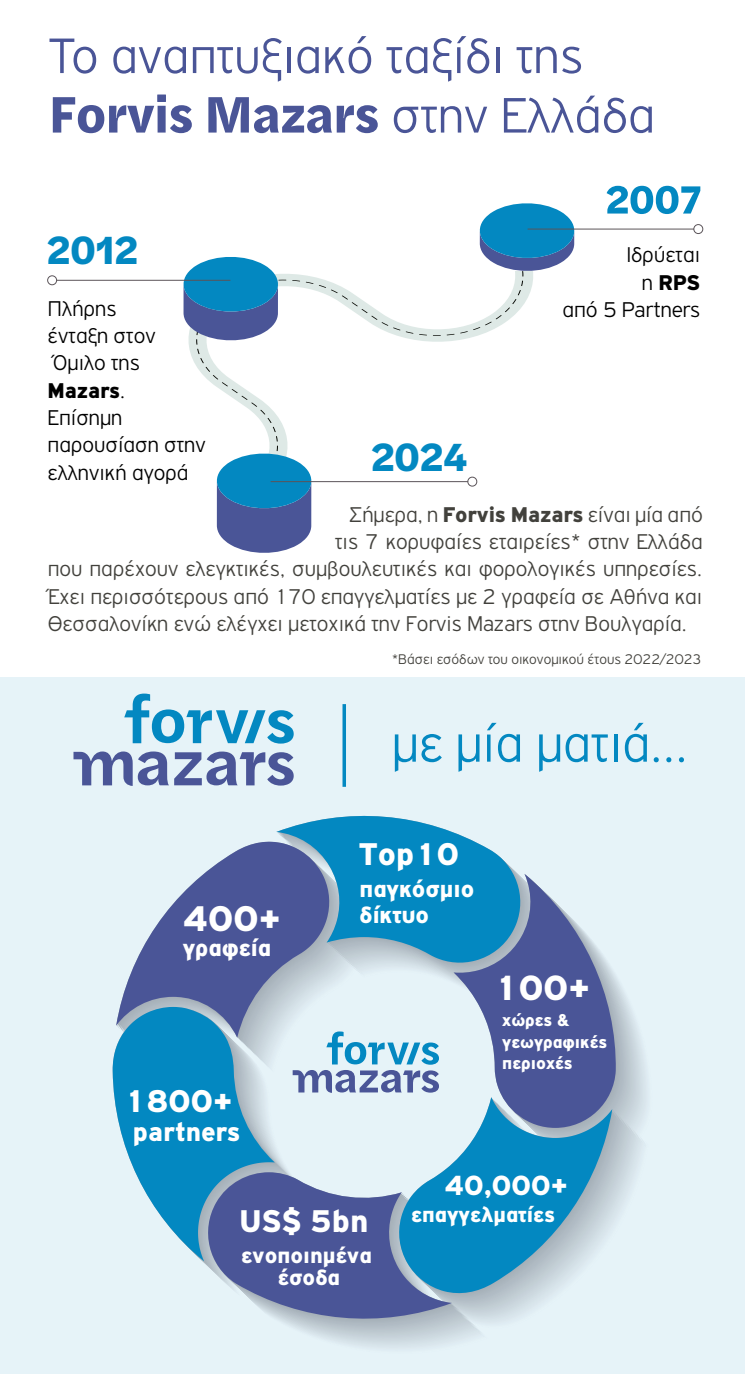
<style>
.page{position:relative;width:745px;height:1374px;background:#fff}
.page>*{position:absolute;margin:0;border:0;box-sizing:border-box;transform-origin:0 0}
.t1{font:300 55.65px "PF Highway Gothic";color:#0388c1}
.t2{font:700 53.38px "Halyard Text";color:#4a5597;scale:.95 1}
.t3{font:300 53.02px "PF Highway Gothic";color:#4a5597}
.t4{font:700 40.95px "Halyard Text";color:#0388c1;scale:.95 1}
.t5{font:900 37.98px "PF Highway Gothic";color:#fff}
.t6{font:900 37.36px "PF Highway Gothic";color:#fff}
.t7{font:900 33.51px "PF Highway Gothic";color:#fff}
.t8{font:900 29.57px "PF Highway Gothic";color:#fff}
.t9{font:900 28px "PF Highway Gothic";color:#fff}
.t10{font:900 24.94px "PF Highway Gothic";color:#fff}
.t11{font:900 24.85px/25.4px "PF Highway Gothic";color:#fff}
.t12{font:900 23.28px/22.3px "PF Highway Gothic";color:#fff;text-align:center}
.t13{font:900 22.84px "PF Highway Gothic";color:#fff}
.t14{font:300 22.75px "PF Highway Gothic";color:#42413c}
.t15{font:300 22.75px/27.3px "PF Highway Gothic";color:#000;text-align:right}
.t16{font:900 18.2px/21.8px "PF Highway Gothic";color:#fff}
.t17{font:300 14.88px "PF Highway Gothic";color:#42413c}
.s1{font-family:"PF Highway Gothic";font-weight:300;font-size:53.02px}
.s2{font-weight:900}
</style>
<div class="page">
<div style="left:0;top:677px;width:744px;height:697px;background:#e6f3f8"></div>
<svg style="left:161px;top:279px;width:330px;height:204px"></svg>
<svg style="left:460px;top:331px;width:7px;height:2px"></svg>
<svg style="left:473px;top:203px;width:105px;height:127px"></svg>
<hr style="left:57px;top:280px;width:173px;height:1px;background:#5b5459">
<div style="left:47px;top:275px;width:10px;height:10px;border:1px solid #5b5459;border-radius:50%"></div>
<svg style="left:179px;top:257px;width:234px;height:296px"></svg>
<hr style="left:527px;top:229px;width:166px;height:1px;background:#5b5459">
<div style="left:693px;top:224px;width:9px;height:10px;border:1px solid #5b5459;border-radius:50%"></div>
<svg style="left:606px;top:186px;width:94px;height:28px"></svg>
<hr style="left:271px;top:481px;width:196px;height:1px;background:#5b5459">
<div style="left:467px;top:477px;width:10px;height:9px;border:1px solid #5b5459;border-radius:50%"></div>
<svg style="left:274px;top:964px;width:342px;height:365px"></svg>
<svg style="left:112px;top:1038px;width:162px;height:221px;fill:#0388c1"></svg>
<svg style="left:200px;top:1172px;width:251px;height:157px"></svg>
<svg style="left:116px;top:841px;width:214px;height:197px"></svg>
<svg style="left:276px;top:815px;width:242px;height:149px;background:#4294c1"></svg>
<svg style="left:397px;top:1097px;width:215px;height:198px;fill:#0388c1"></svg>
<svg style="left:453px;top:874px;width:163px;height:254px;fill:#4a5597"></svg>
<svg style="left:292px;top:1031px;width:146px;height:62px"></svg>
<svg style="left:73px;top:751px;width:220px;height:35px"></svg>
<svg style="left:124px;top:693px;width:169px;height:51px"></svg>
<svg style="left:342px;top:704px;width:4px;height:83px"></svg>
<h3 class="t3" style="left:49px;top:28px;width:535px">Το αναπτυξιακό ταξίδι της</h3>
<h2 class="t2" style="left:49px;top:74px;width:639px">Forvis Mazars <span class="s1">στην Ελλάδα</span></h2>
<h3 class="t4" style="left:47px;top:219px;width:97px">2012</h3>
<p class="t15" style="left:625px;top:241px;width:76px">Ιδρύεται η <span class="s2">RPS</span></p>
<p class="t15" style="left:48px;top:295px;width:70px">Πλήρης</p>
<p class="t15" style="left:562px;top:296px;width:139px">από 5 Partners</p>
<p class="t15" style="left:48px;top:322px;width:160px;text-align:left">ένταξη στον<br>Όµιλο της<br><span class="s2">Mazars</span>.<br>Επίσηµη παρουσίαση στην ελληνική αγορά</p>
<h3 class="t4" style="left:371px;top:426px;width:103px">2024</h3>
<p class="t14" style="left:349px;top:502px;width:355px">Σήµερα, η <span class="s2">Forvis Mazars</span> είναι µία από</p>
<p class="t14" style="left:335px;top:530px;width:369px">τις 7 κορυφαίες εταιρείες* στην Ελλάδα</p>
<p class="t14" style="left:48px;top:557px;width:655px">που παρέχουν ελεγκτικές, συµβουλευτικές και φορολογικές υπηρεσίες.</p>
<p class="t14" style="left:48px;top:584px;width:655px">Έχει περισσότερους από 170 επαγγελµατίες µε 2 γραφεία σε Αθήνα και</p>
<p class="t14" style="left:48px;top:612px;width:640px">Θεσσαλονίκη ενώ ελέγχει µετοχικά την Forvis Mazars στην Βουλγαρία.</p>
<p class="t17" style="left:391px;top:651px;width:311px">*Βάσει εσόδων του οικονοµικού έτους 2022/2023</p>
<h3 class="t5" style="left:183px;top:898px;width:99px">400+</h3>
<p class="t10" style="left:183px;top:934px;width:90px">γραφεία</p>
<h3 class="t7" style="left:124px;top:1082px;width:110px">1800+</h3>
<p class="t9" style="left:133px;top:1116px;width:109px">partners</p>
<h1 class="t1" style="left:391px;top:714px;width:298px">µε µία µατιά...</h1>
<h3 class="t7" style="left:358px;top:835px;width:102px">Top10</h3>
<p class="t11" style="left:359px;top:876px;width:116px">παγκόσµιο δίκτυο</p>
<h3 class="t6" style="left:493px;top:966px;width:97px">100+</h3>
<p class="t16" style="left:502px;top:1009px;width:106px">χώρες &amp; γεωγραφικές περιοχές</p>
<h3 class="t7" style="left:239px;top:1202px;width:131px">US$ 5bn</h3>
<p class="t12" style="left:241px;top:1244px;width:132px">ενοποιηµένα έσοδα</p>
<p class="t8" style="left:444px;top:1169px;width:125px">40,000+</p>
<p class="t13" style="left:411px;top:1201px;width:146px">επαγγελµατίες</p>
</div>
